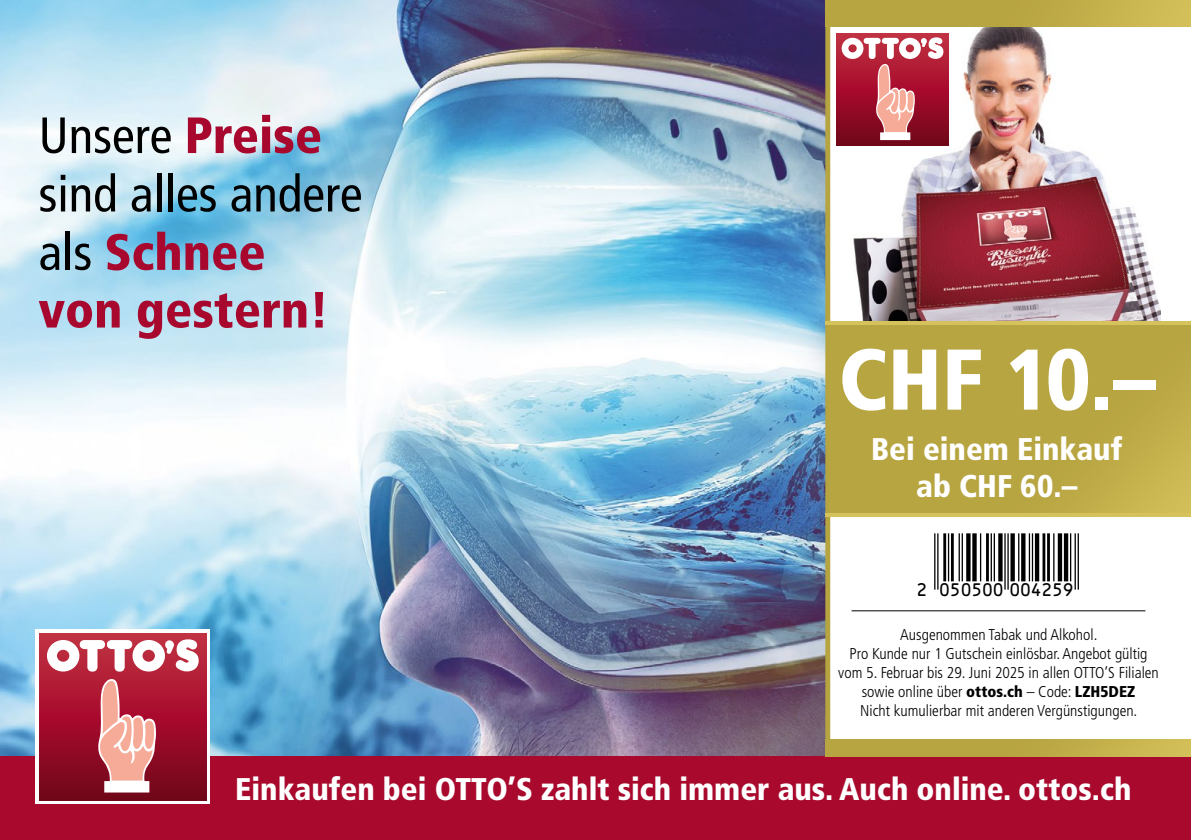
<style>
.page{position:relative;width:1191px;height:840px;background:#fff}
.page>*{position:absolute;margin:0;border:0;box-sizing:border-box;transform-origin:0 0}
.t1{font:900 condensed 85.8px "Frutiger LT Com";color:#fff}
.t2{font:condensed 50.8px/58.2px "Frutiger LT Com";color:#000}
.t3{font:900 condensed 31.4px/37.2px "Frutiger LT Com";color:#fff;text-align:center}
.t4{font:16.8px "OCRB";letter-spacing:-.085em;color:#000}
.t5{font:300 condensed 15.6px/18.8px "Frutiger LT Com";color:#000;text-align:center}
.s1{font-weight:900;color:#a9082e}
.s2{font-weight:900}
</style>
<div class="page">
<img style="left:0;top:0;width:825px;height:755px">
<div style="left:0;top:755px;width:1191px;height:84px;background:#a9092d"></div>
<svg style="left:36px;top:629px;width:174px;height:174px"></svg>
<div style="left:39px;top:632px;width:168px;height:167px;background:linear-gradient(to bottom,#c92a42,#79001a)"></div>
<svg style="left:47px;top:639px;width:152px;height:32px"></svg>
<svg style="left:98px;top:678px;width:58px;height:114px;background:#d98688"></svg>
<img style="left:830px;top:26px;width:330px;height:295px">
<hr style="left:851px;top:610px;width:294px;height:1px;background:#000">
<svg style="left:934px;top:533px;width:145px;height:57px"></svg>
<hr style="left:1077px;top:533px;width:2px;height:56px;background:#000">
<hr style="left:1074px;top:533px;width:1px;height:56px;background:#000">
<hr style="left:1070px;top:533px;width:1px;height:48px;background:#000">
<div style="left:1063px;top:533px;width:5px;height:48px;background:#000"></div>
<div style="left:1057px;top:533px;width:5px;height:48px;background:#000"></div>
<hr style="left:1053px;top:533px;width:1px;height:48px;background:#000">
<hr style="left:1047px;top:533px;width:3px;height:48px;background:#000">
<hr style="left:1042px;top:533px;width:3px;height:48px;background:#000">
<hr style="left:1035px;top:533px;width:4px;height:48px;background:#000">
<hr style="left:1031px;top:533px;width:2px;height:48px;background:#000">
<hr style="left:1028px;top:533px;width:2px;height:48px;background:#000">
<svg style="left:1021px;top:533px;width:4px;height:48px"></svg>
<hr style="left:1018px;top:533px;width:1px;height:48px;background:#000">
<svg style="left:1010px;top:533px;width:4px;height:48px"></svg>
<hr style="left:1007px;top:533px;width:1px;height:56px;background:#000">
<hr style="left:1004px;top:533px;width:1px;height:56px;background:#000">
<svg style="left:998px;top:533px;width:4px;height:48px"></svg>
<hr style="left:993px;top:533px;width:2px;height:48px;background:#000">
<hr style="left:990px;top:533px;width:2px;height:48px;background:#000">
<hr style="left:986px;top:533px;width:3px;height:48px;background:#000">
<hr style="left:980px;top:533px;width:1px;height:48px;background:#000">
<svg style="left:972px;top:533px;width:4px;height:48px"></svg>
<svg style="left:966px;top:533px;width:4px;height:48px"></svg>
<hr style="left:961px;top:533px;width:2px;height:48px;background:#000">
<hr style="left:958px;top:533px;width:2px;height:48px;background:#000">
<hr style="left:951px;top:533px;width:2px;height:48px;background:#000">
<hr style="left:948px;top:533px;width:1px;height:48px;background:#000">
<hr style="left:943px;top:533px;width:3px;height:48px;background:#000">
<hr style="left:937px;top:533px;width:1px;height:56px;background:#000">
<hr style="left:934px;top:533px;width:1px;height:56px;background:#000">
<div style="left:825px;top:10px;width:5px;height:745px;background:#b6a440"></div>
<svg style="left:827px;top:324px;width:364px;height:189px;background:#b9a742"></svg>
<img style="left:825px;top:738px;width:366px;height:17px">
<img style="left:825px;top:0;width:366px;height:26px">
<hr style="left:825px;top:321px;width:366px;height:3px;background:#d5c25c">
<hr style="left:825px;top:513px;width:366px;height:3px;background:#d5c25c">
<div style="left:834px;top:31px;width:117px;height:116px;background:linear-gradient(to bottom,#ca2b43,#770018)"></div>
<div style="left:836px;top:33px;width:112px;height:112px;background:linear-gradient(to bottom,#c92a43,#790019)"></div>
<svg style="left:841px;top:37px;width:102px;height:103px;background:#bc5060"></svg>
<h2 class="t2" style="left:39px;top:107px;width:325px">Unsere <span class="s1">Preise </span>sind alles andere als <span class="s1">Schnee<br>von gestern!</span></h2>
<h1 class="t1" style="left:838px;top:328px;width:319px">CHF 10.–</h1>
<h3 class="t3" style="left:871px;top:430px;width:253px">Bei einem Einkauf ab CHF 60.–</h3>
<p class="t4" style="left:915px;top:579px;width:160px">2 050500 004259</p>
<p class="t5" style="left:838px;top:625px;width:322px">Ausgenommen Tabak und Alkohol.<br>Pro Kunde nur 1 Gutschein einlösbar. Angebot gültig vom 5. Februar bis 29. Juni 2025 in allen OTTO’S Filialen sowie online über <span class="s2">ottos.ch</span> – Code: <span class="s2">LZH5DEZ<br></span>Nicht kumulierbar mit anderen Vergünstigungen.</p>
<h3 class="t3" style="left:235px;top:770px;width:897px">Einkaufen bei OTTO’S zahlt sich immer aus. Auch online. ottos.ch</h3>
</div>
